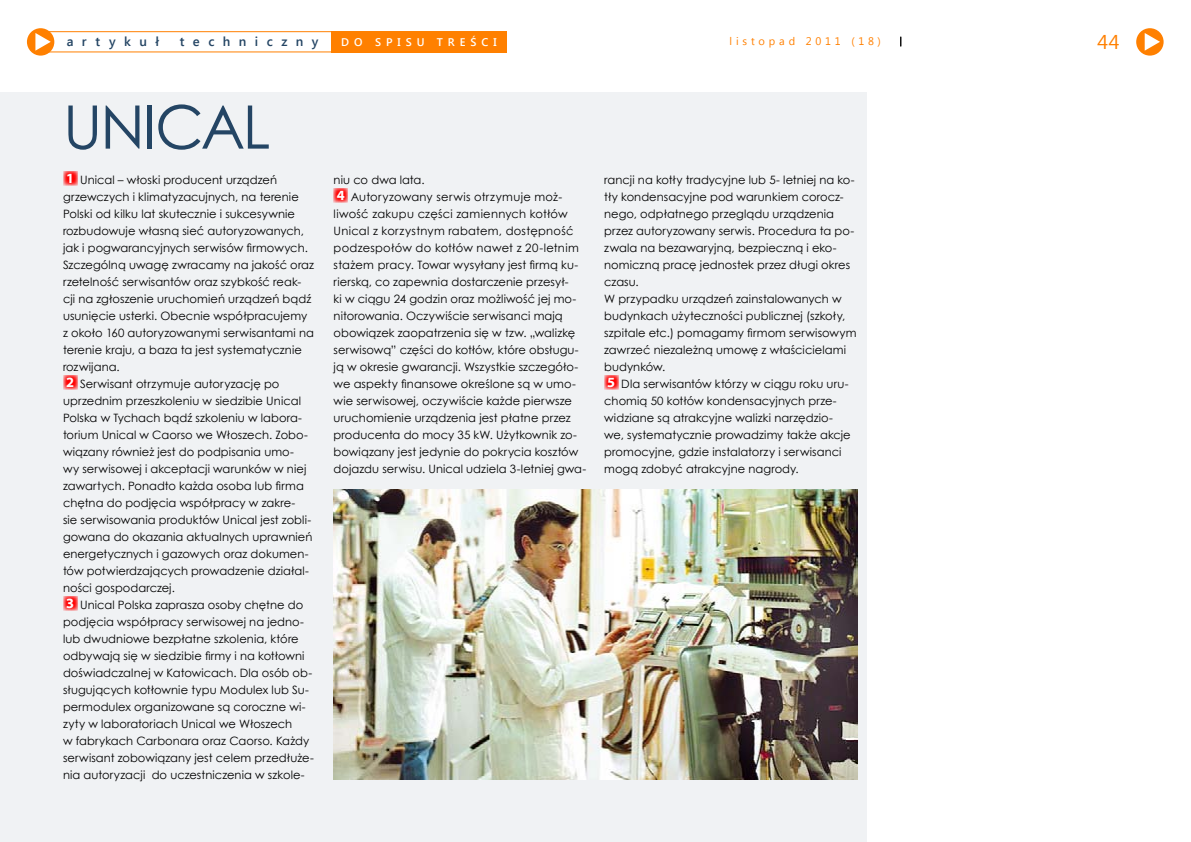
<style>
.page{position:relative;width:1191px;height:842px;background:#fff}
.page>*{position:absolute;margin:0;border:0;box-sizing:border-box;transform-origin:0 0}
.t1{font:60px "Century Gothic";letter-spacing:-.035em;color:#244564}
.t2{font:20px "Segoe UI";color:#ff8000}
.t3{font:600 13px "Segoe UI";letter-spacing:.645em;color:#244564}
.t4{font:11.5px/17px "Century Gothic";letter-spacing:.005em;color:#000}
.t5{font:600 11.1px "Segoe UI";letter-spacing:.445em;color:#fff}
.t6{font:11px "Segoe UI";letter-spacing:.345em;color:#ff8000}
.s1{font-family:"Myriad Web Pro";font-weight:700;font-size:14px;color:#fff}
</style>
<div class="page">
<div style="left:27px;top:28px;width:27px;height:28px;background:#ff8000;border-radius:50%"></div>
<svg style="left:35px;top:33px;width:16px;height:17px"></svg>
<div style="left:1136px;top:28px;width:27px;height:28px;background:#ff8000;border-radius:50%"></div>
<svg style="left:1144px;top:33px;width:16px;height:18px"></svg>
<div style="left:33px;top:31px;width:310px;height:21px;border:1px solid #ff8000"></div>
<div style="left:331px;top:31px;width:176px;height:21px;background:#ff8000"></div>
<div style="left:0;top:93px;width:866px;height:749px;background:#f0f2f4"></div>
<svg style="left:63px;top:171px;width:14px;height:15px"></svg>
<svg style="left:63px;top:375px;width:14px;height:15px"></svg>
<svg style="left:63px;top:596px;width:14px;height:15px"></svg>
<svg style="left:333px;top:188px;width:15px;height:15px"></svg>
<svg style="left:604px;top:375px;width:14px;height:15px"></svg>
<img style="left:334px;top:489px;width:523px;height:290px">
<p class="t3" style="left:67px;top:32px;width:94px">artykuł</p>
<p class="t3" style="left:180px;top:32px;width:140px">techniczny</p>
<p class="t5" style="left:341px;top:34px;width:157px">do spisu treści</p>
<p class="t6" style="left:729px;top:34px;width:153px">listopad 2011 (18)</p>
<h2 class="t2" style="left:1097px;top:28px;width:24px">44</h2>
<h1 class="t1" style="left:63px;top:85px;width:209px">UNICAL</h1>
<p class="t4" style="left:63px;top:171px;width:253px"><span class="s1">1</span> Unical – włoski producent urządzeń grzewczych i klimatyzacujnych, na terenie Polski od kilku lat skutecznie i sukcesywnie rozbudowuje własną sieć autoryzowanych, jak i pogwarancyjnych serwisów firmowych.<br>Szczególną uwagę zwracamy na jakość oraz rzetelność serwisantów oraz szybkość reak&shy;cji na zgłoszenie uruchomień urządzeń bądź usunięcie usterki. Obecnie współpracujemy z około 160 autoryzowanymi serwisantami na terenie kraju, a baza ta jest systematycznie rozwijana.<br><span class="s1">2</span> Serwisant otrzymuje autoryzację po uprzednim przeszkoleniu w siedzibie Unical Polska w Tychach bądź szkoleniu w labora&shy;torium Unical w Caorso we Włoszech. Zobo&shy;wiązany również jest do podpisania umo-<br>wy serwisowej i akceptacji warunków w niej zawartych. Ponadto każda osoba lub firma chętna do podjęcia współpracy w zakre-<br>sie serwisowania produktów Unical jest zobli&shy;gowana do okazania aktualnych uprawnień energetycznych i gazowych oraz dokumen&shy;tów potwierdzających prowadzenie działal&shy;ności gospodarczej.<br><span class="s1">3</span> Unical Polska zaprasza osoby chętne do podjęcia współpracy serwisowej na jedno&shy;lub dwudniowe bezpłatne szkolenia, które odbywają się w siedzibie firmy i na kotłowni doświadczalnej w Katowicach. Dla osób ob&shy;sługujących kotłownie typu Modulex lub Su&shy;permodulex organizowane są coroczne wi&shy;zyty w laboratoriach Unical we Włoszech<br>w fabrykach Carbonara oraz Caorso. Każdy serwisant zobowiązany jest celem przedłuże&shy;nia autoryzacji do uczestniczenia w szkole-</p>
<p class="t4" style="left:333px;top:171px;width:254px">niu co dwa lata.<br><span class="s1">4</span> Autoryzowany serwis otrzymuje moż&shy;liwość zakupu części zamiennych kotłów Unical z korzystnym rabatem, dostępność podzespołów do kotłów nawet z 20-letnim stażem pracy. Towar wysyłany jest firmą ku&shy;rierską, co zapewnia dostarczenie przesył-<br>ki w ciągu 24 godzin oraz możliwość jej mo&shy;nitorowania. Oczywiście serwisanci mają obowiązek zaopatrzenia się w tzw. „walizkę serwisową” części do kotłów, które obsługu&shy;ją w okresie gwarancji. Wszystkie szczegóło&shy;we aspekty finansowe określone są w umo&shy;wie serwisowej, oczywiście każde pierwsze uruchomienie urządzenia jest płatne przez producenta do mocy 35 kW. Użytkownik zo&shy;bowiązany jest jedynie do pokrycia kosztów dojazdu serwisu. Unical udziela 3-letniej gwa-</p>
<p class="t4" style="left:604px;top:171px;width:254px">rancji na kotły tradycyjne lub 5- letniej na ko&shy;tły kondensacyjne pod warunkiem corocz&shy;nego, odpłatnego przeglądu urządzenia przez autoryzowany serwis. Procedura ta po&shy;zwala na bezawaryjną, bezpieczną i eko&shy;nomiczną pracę jednostek przez długi okres czasu.<br>W przypadku urządzeń zainstalowanych w budynkach użyteczności publicznej (szkoły, szpitale etc.) pomagamy firmom serwisowym zawrzeć niezależną umowę z właścicielami budynków.<br><span class="s1">5</span> Dla serwisantów którzy w ciągu roku uru&shy;chomią 50 kotłów kondensacyjnych prze&shy;widziane są atrakcyjne walizki narzędzio-<br>we, systematycznie prowadzimy także akcje promocyjne, gdzie instalatorzy i serwisanci mogą zdobyć atrakcyjne nagrody.</p>
</div>
